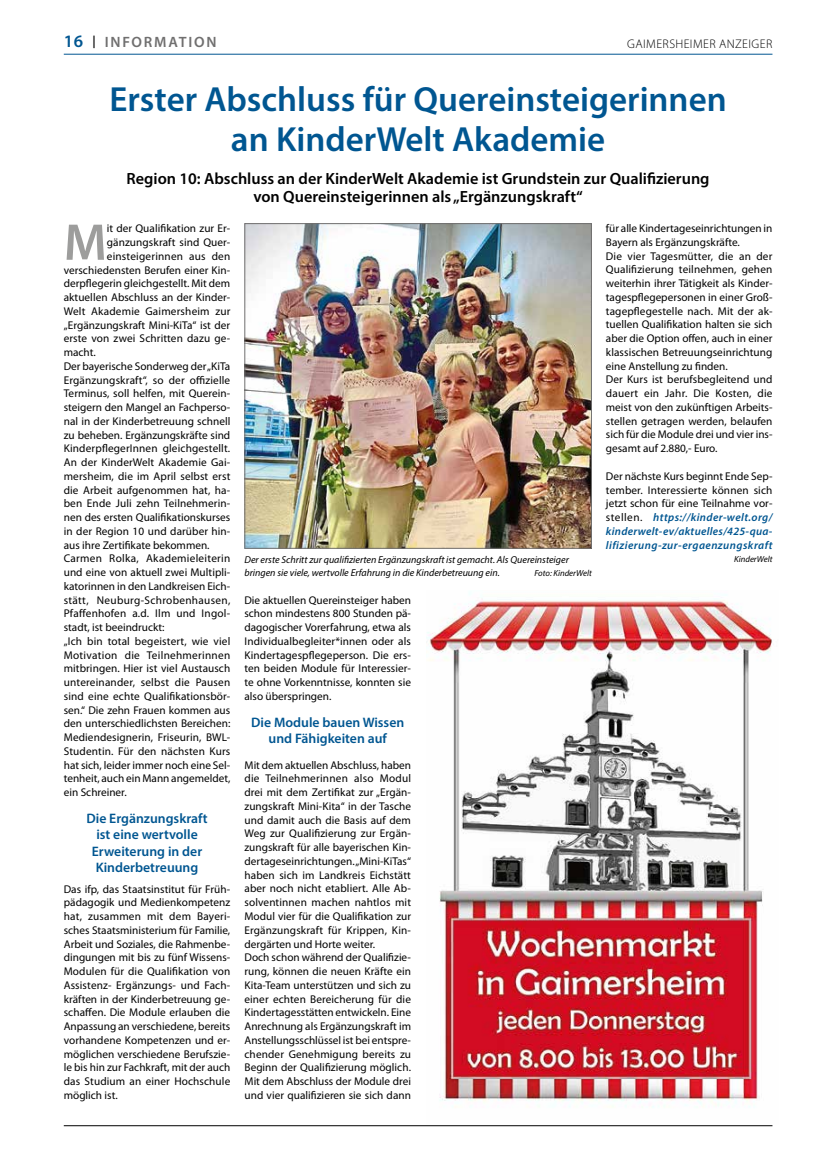
<style>
.page{position:relative;width:815px;height:1152px;background:#fff}
.page>*{position:absolute;margin:0;border:0;box-sizing:border-box;transform-origin:0 0}
.t1{font:600 52px "Myriad Pro";color:#9d9d9c}
.t2{font:600 35px/40px "Myriad Pro";color:#005691;text-align:center}
.t3{font:600 16.25px/18.1px "Myriad Pro";color:#000;text-align:center}
.t4{font:600 15px "Myriad Pro";letter-spacing:.12em;color:#706f6f}
.t5{font:600 13.75px/16.2px "Myriad Pro";color:#005691;text-align:center}
.t6{font:300 12.5px "Myriad Pro";letter-spacing:.035em;color:#000}
.t7{font:11.25px/13.8px "Myriad Pro";letter-spacing:.005em;color:#000;text-align:justify}
.t8{font:11.25px "Myriad Pro";letter-spacing:.025em;color:#000}
.t9{font:11.25px "Myriad Pro";letter-spacing:.03em;color:#000}
.t10{font:italic 10px "Myriad Pro";color:#000}
.t11{font:italic 8.75px "Myriad Pro";color:#000}
.s1{font-size:17.5px;color:#005691}
.s2{font-weight:600;font-style:italic;color:#005691}
</style>
<div class="page">
<hr style="left:64px;top:1125px;width:708px;height:1px;background:#000">
<hr style="left:64px;top:54px;width:708px;height:1px;background:#005691">
<img style="left:246px;top:225px;width:344px;height:321px">
<div style="left:244px;top:223px;width:348px;height:325px;border:1px solid #706f6f"></div>
<img style="left:427px;top:592px;width:345px;height:516px">
<h3 class="t4" style="left:64px;top:33px;width:154px"><span class="s1">16</span> <sup>|</sup> INFORMATION</h3>
<p class="t6" style="left:627px;top:36px;width:147px">GAIMERSHEIMER ANZEIGER</p>
<h2 class="t2" style="left:110px;top:79px;width:619px">Erster Abschluss für Quereinsteigerinnen an KinderWelt Akademie</h2>
<h3 class="t3" style="left:127px;top:169px;width:584px">Region 10: Abschluss an der KinderWelt Akademie ist Grundstein zur Qualifizierung von Quereinsteigerinnen als „Ergänzungskraft“</h3>
<h1 class="t1" style="left:64px;top:209px;width:45px">M</h1>
<p class="t7" style="left:107px;top:222px;width:125px">it der Qualifikation zur Er-</p>
<p class="t7" style="left:606px;top:222px;width:168px;text-align:left">für alle Kindertageseinrichtungen in Bayern als Ergänzungskräfte.<br>Die vier Tagesmütter, die an der Qualifizierung teilnehmen, gehen weiterhin ihrer Tätigkeit als Kinder&shy;tagespflegepersonen in einer Groß&shy;tagepflegestelle nach. Mit der ak&shy;tuellen Qualifikation halten sie sich aber die Option offen, auch in einer klassischen Betreuungseinrichtung eine Anstellung zu finden.<br>Der Kurs ist berufsbegleitend und dauert ein Jahr. Die Kosten, die meist von den zukünftigen Arbeits&shy;stellen getragen werden, belaufen sich für die Module drei und vier ins&shy;gesamt auf 2.880,- Euro.</p>
<p class="t7" style="left:606px;top:469px;width:168px">Der nächste Kurs beginnt Ende Sep&shy;tember. Interessierte können sich jetzt schon für eine Teilnahme vor&shy;stellen. <span class="s2">https://kinder-welt.org/ kinderwelt-ev/aktuelles/425-qua&shy;lifizierung-zur-ergaenzungskraft</span></p>
<p class="t7" style="left:107px;top:236px;width:125px">gänzungskraft sind Quer-</p>
<p class="t7" style="left:107px;top:249px;width:125px">einsteigerinnen aus den</p>
<p class="t7" style="left:64px;top:263px;width:168px">verschiedensten Berufen einer Kin-</p>
<p class="t7" style="left:64px;top:277px;width:168px">derpflegerin gleichgestellt. Mit dem</p>
<p class="t7" style="left:64px;top:290px;width:168px">aktuellen Abschluss an der Kinder-</p>
<p class="t7" style="left:64px;top:304px;width:168px">Welt Akademie Gaimersheim zur</p>
<p class="t7" style="left:64px;top:318px;width:168px">„Ergänzungskraft Mini-KiTa“ ist der</p>
<p class="t7" style="left:64px;top:332px;width:168px">erste von zwei Schritten dazu ge-</p>
<p class="t7" style="left:64px;top:345px;width:34px">macht.</p>
<p class="t7" style="left:64px;top:359px;width:168px">Der bayerische Sonderweg der „KiTa</p>
<p class="t7" style="left:64px;top:373px;width:168px">Ergänzungskraft“, so der offizielle</p>
<p class="t7" style="left:64px;top:387px;width:168px">Terminus, soll helfen, mit Querein-</p>
<p class="t7" style="left:64px;top:400px;width:168px">steigern den Mangel an Fachperso-</p>
<p class="t7" style="left:64px;top:414px;width:168px">nal in der Kinderbetreuung schnell</p>
<p class="t7" style="left:64px;top:428px;width:168px">zu beheben. Ergänzungskräfte sind</p>
<p class="t7" style="left:64px;top:442px;width:168px">KinderpflegerInnen gleichgestellt.</p>
<p class="t7" style="left:64px;top:455px;width:168px">An der KinderWelt Akademie Gai-</p>
<p class="t7" style="left:64px;top:469px;width:168px">mersheim, die im April selbst erst</p>
<p class="t7" style="left:64px;top:483px;width:168px">die Arbeit aufgenommen hat, ha-</p>
<p class="t7" style="left:64px;top:497px;width:168px">ben Ende Juli zehn Teilnehmerin-</p>
<p class="t7" style="left:64px;top:510px;width:168px">nen des ersten Qualifikationskurses</p>
<p class="t7" style="left:64px;top:524px;width:168px">in der Region 10 und darüber hin-</p>
<p class="t7" style="left:64px;top:538px;width:147px">aus ihre Zertifikate bekommen.</p>
<p class="t8" style="left:64px;top:552px;width:168px">Carmen Rolka, Akademieleiterin</p>
<p class="t7" style="left:64px;top:565px;width:168px">und eine von aktuell zwei Multipli-</p>
<p class="t7" style="left:64px;top:579px;width:168px">katorinnen in den Landkreisen Eich-</p>
<p class="t9" style="left:64px;top:593px;width:168px">stätt, Neuburg-Schrobenhausen,</p>
<p class="t7" style="left:64px;top:607px;width:168px">Pfaffenhofen a.d. Ilm und Ingol-</p>
<p class="t7" style="left:64px;top:620px;width:102px">stadt, ist beeindruckt:</p>
<p class="t7" style="left:64px;top:634px;width:168px">„Ich bin total begeistert, wie viel</p>
<p class="t8" style="left:64px;top:648px;width:168px">Motivation die Teilnehmerinnen</p>
<p class="t7" style="left:64px;top:662px;width:168px">mitbringen. Hier ist viel Austausch</p>
<p class="t7" style="left:64px;top:675px;width:168px">untereinander, selbst die Pausen</p>
<p class="t7" style="left:64px;top:689px;width:168px">sind eine echte Qualifikationsbör-</p>
<p class="t7" style="left:64px;top:703px;width:168px">sen.“ Die zehn Frauen kommen aus</p>
<p class="t7" style="left:64px;top:717px;width:168px">den unterschiedlichsten Bereichen:</p>
<p class="t7" style="left:64px;top:730px;width:168px">Mediendesignerin, Friseurin, BWL-</p>
<p class="t7" style="left:64px;top:744px;width:168px">Studentin. Für den nächsten Kurs</p>
<p class="t7" style="left:64px;top:758px;width:168px">hat sich, leider immer noch eine Sel-</p>
<p class="t7" style="left:64px;top:772px;width:168px">tenheit, auch ein Mann angemeldet,</p>
<p class="t7" style="left:64px;top:785px;width:64px">ein Schreiner.</p>
<p class="t5" style="left:86px;top:810px;width:123px">Die Ergänzungskraft ist eine wertvolle<br>Erweiterung in der<br>Kinderbetreuung</p>
<p class="t7" style="left:64px;top:882px;width:168px">Das ifp, das Staatsinstitut für Früh&shy;pädagogik und Medienkompetenz hat, zusammen mit dem Bayeri&shy;sches Staatsministerium für Familie, Arbeit und Soziales, die Rahmenbe&shy;dingungen mit bis zu fünf Wissens-Modulen für die Qualifikation von Assistenz- Ergänzungs- und Fach&shy;kräften in der Kinderbetreuung ge&shy;schaffen. Die Module erlauben die Anpassung an verschiedene, bereits vorhandene Kompetenzen und er&shy;möglichen verschiedene Berufszie&shy;le bis hin zur Fachkraft, mit der auch das Studium an einer Hochschule möglich ist.</p>
<p class="t10" style="left:244px;top:554px;width:326px">Der erste Schritt zur qualifizierten Ergänzungskraft ist gemacht. Als Quereinsteiger</p>
<p class="t11" style="left:734px;top:554px;width:40px">KinderWelt</p>
<p class="t10" style="left:244px;top:566px;width:257px">bringen sie viele, wertvolle Erfahrung in die Kinderbetreuung ein.</p>
<p class="t11" style="left:534px;top:567px;width:59px">Foto: KinderWelt</p>
<p class="t7" style="left:244px;top:593px;width:168px">Die aktuellen Quereinsteiger haben schon mindestens 800 Stunden pä&shy;dagogischer Vorerfahrung, etwa als Individualbegleiter*innen oder als Kindertagespflegeperson. Die ers&shy;ten beiden Module für Interessier&shy;te ohne Vorkenntnisse, konnten sie also überspringen.</p>
<p class="t5" style="left:251px;top:713px;width:155px">Die Module bauen Wissen und Fähigkeiten auf</p>
<p class="t7" style="left:244px;top:758px;width:168px;text-align:left">Mit dem aktuellen Abschluss, haben die Teilnehmerinnen also Modul drei mit dem Zertifikat zur „Ergän&shy;zungskraft Mini-Kita“ in der Tasche und damit auch die Basis auf dem Weg zur Qualifizierung zur Ergän&shy;zungskraft für alle bayerischen Kin&shy;dertageseinrichtungen. „Mini-KiTas“ haben sich im Landkreis Eichstätt aber noch nicht etabliert. Alle Ab&shy;solventinnen machen nahtlos mit Modul vier für die Qualifikation zur Ergänzungskraft für Krippen, Kin&shy;dergärten und Horte weiter.<br>Doch schon während der Qualifizie&shy;rung, können die neuen Kräfte ein Kita-Team unterstützen und sich zu einer echten Bereicherung für die Kindertagesstätten entwickeln. Eine Anrechnung als Ergänzungskraft im Anstellungsschlüssel ist bei entspre&shy;chender Genehmigung bereits zu Beginn der Qualifizierung möglich.<br>Mit dem Abschluss der Module drei und vier qualifizieren sie sich dann</p>
</div>
